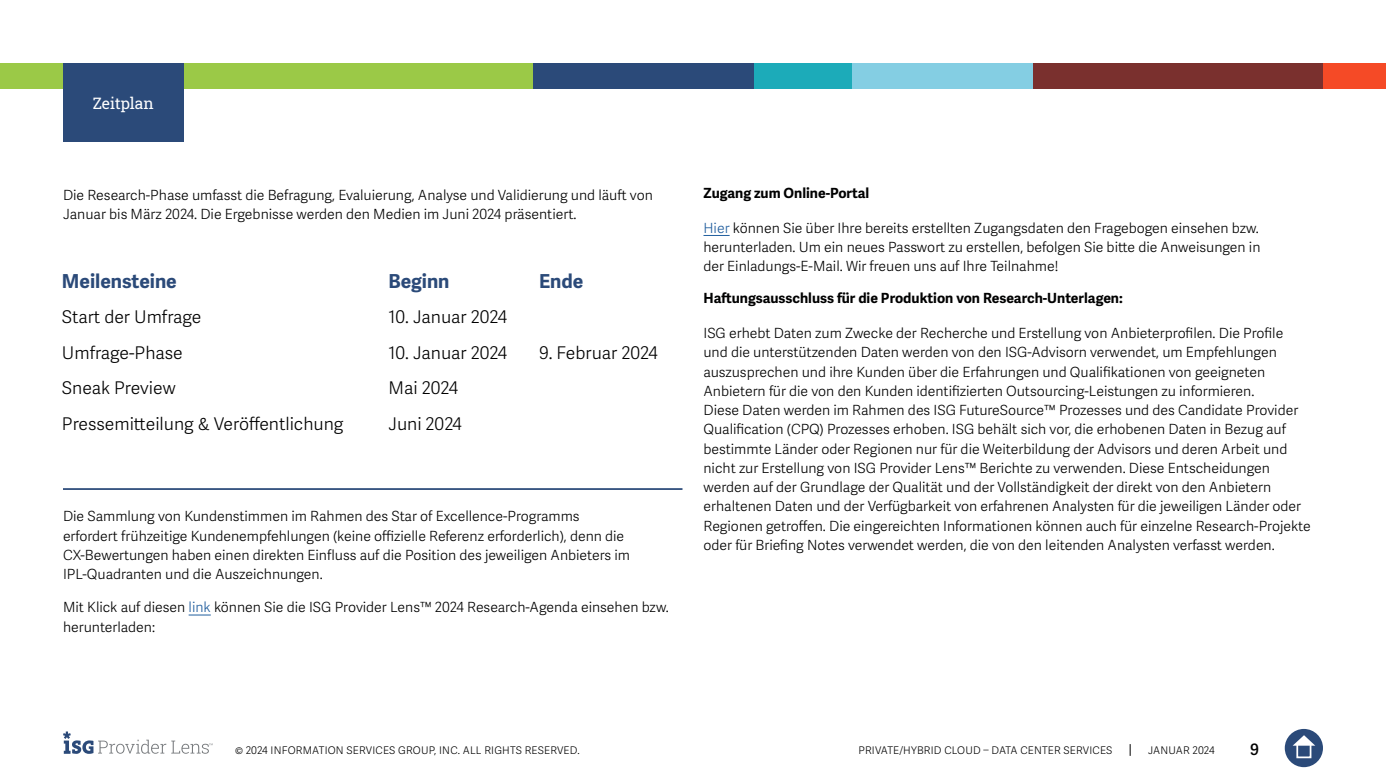
<style>
.page{position:relative;width:1386px;height:780px;background:#fff}
.page>*{position:absolute;margin:0;border:0;box-sizing:border-box;transform-origin:0 0}
.t1{font:700 19.25px "Adelle Sans";color:#2b4a79}
.t2{font:300 17.5px "Adelle Sans";color:#000}
.t3{font:15.75px "Roboto Slab ISG P Regular";color:#fff}
.t4{font:600 15.75px "Adelle Sans";color:#000}
.t5{font:300 14px/19.2px "Adelle Sans";color:#000}
.t6{font:700 14px "Adelle Sans";color:#000101}
.t7{font:300 10.5px "Adelle Sans";letter-spacing:.02em;color:#000}
.s1{color:#215e9e}
</style>
<div class="page">
<svg style="left:1130px;top:744px;width:1px;height:12px"></svg>
<svg style="left:63px;top:731px;width:150px;height:23px"></svg>
<div style="left:1285px;top:729px;width:38px;height:38px;background:#2b4a79;border-radius:50%"></div>
<svg style="left:1293px;top:735px;width:22px;height:10px"></svg>
<div style="left:1296px;top:743px;width:15px;height:15px;border:2px solid #fff"></div>
<div style="left:0;top:63px;width:533px;height:25px;background:#9bc947"></div>
<div style="left:533px;top:63px;width:223px;height:25px;background:#2b4a79"></div>
<div style="left:850px;top:63px;width:184px;height:25px;background:#84cee3"></div>
<div style="left:1323px;top:63px;width:63px;height:25px;background:#f54a26"></div>
<div style="left:1033px;top:63px;width:290px;height:25px;background:#7a302e"></div>
<div style="left:754px;top:63px;width:98px;height:25px;background:#1cabb9"></div>
<hr style="left:63px;top:488px;width:619px;height:2px;background:#2b4a79">
<svg style="left:189px;top:614px;width:22px;height:1px"></svg>
<svg style="left:704px;top:235px;width:26px;height:1px"></svg>
<div style="left:63px;top:63px;width:121px;height:79px;background:#2b4a79"></div>
<p class="t3" style="left:93px;top:92px;width:63px">Zeitplan</p>
<p class="t5" style="left:63px;top:185px;width:591px">Die Research-Phase umfasst die Befragung, Evaluierung, Analyse und Validierung und läuft von<br>Januar bis März 2024. Die Ergebnisse werden den Medien im Juni 2024 präsentiert.</p>
<h1 class="t1" style="left:62px;top:270px;width:116px">Meilensteine</h1>
<h1 class="t1" style="left:389px;top:270px;width:63px">Beginn</h1>
<h1 class="t1" style="left:539px;top:270px;width:46px">Ende</h1>
<p class="t2" style="left:62px;top:306px;width:141px">Start der Umfrage</p>
<p class="t2" style="left:388px;top:306px;width:120px">10. Januar 2024</p>
<p class="t2" style="left:62px;top:342px;width:122px">Umfrage-Phase</p>
<p class="t2" style="left:388px;top:342px;width:120px">10. Januar 2024</p>
<p class="t2" style="left:539px;top:342px;width:120px">9. Februar 2024</p>
<p class="t2" style="left:62px;top:378px;width:115px">Sneak Preview</p>
<p class="t2" style="left:388px;top:378px;width:71px">Mai 2024</p>
<p class="t2" style="left:62px;top:414px;width:283px">Pressemitteilung &amp; Veröffentlichung</p>
<p class="t2" style="left:388px;top:414px;width:75px">Juni 2024</p>
<p class="t5" style="left:63px;top:507px;width:569px">Die Sammlung von Kundenstimmen im Rahmen des Star of Excellence-Programms erfordert frühzeitige Kundenempfehlungen (keine offizielle Referenz erforderlich), denn die CX-Bewertungen haben einen direkten Einfluss auf die Position des jeweiligen Anbieters im IPL-Quadranten und die Auszeichnungen.</p>
<p class="t5" style="left:63px;top:598px;width:607px">Mit Klick auf diesen <span class="s1">link</span> können Sie die ISG Provider Lens™ 2024 Research-Agenda einsehen bzw. herunterladen:</p>
<p class="t6" style="left:704px;top:184px;width:167px">Zugang zum Online-Portal</p>
<p class="t5" style="left:704px;top:219px;width:559px;text-align:justify"><span class="s1">Hier</span> können Sie über Ihre bereits erstellten Zugangsdaten den Fragebogen einsehen bzw. herunterladen. Um ein neues Passwort zu erstellen, befolgen Sie bitte die Anweisungen in der Einladungs-E-Mail. Wir freuen uns auf Ihre Teilnahme!</p>
<p class="t6" style="left:704px;top:289px;width:421px">Haftungsausschluss für die Produktion von Research-Unterlagen:</p>
<p class="t5" style="left:704px;top:324px;width:609px">ISG erhebt Daten zum Zwecke der Recherche und Erstellung von Anbieterprofilen. Die Profile und die unterstützenden Daten werden von den ISG-Advisorn verwendet, um Empfehlungen auszusprechen und ihre Kunden über die Erfahrungen und Qualifikationen von geeigneten Anbietern für die von den Kunden identifizierten Outsourcing-Leistungen zu informieren.<br>Diese Daten werden im Rahmen des ISG FutureSource™ Prozesses und des Candidate Provider Qualification (CPQ) Prozesses erhoben. ISG behält sich vor, die erhobenen Daten in Bezug auf bestimmte Länder oder Regionen nur für die Weiterbildung der Advisors und deren Arbeit und nicht zur Erstellung von ISG Provider Lens™ Berichte zu verwenden. Diese Entscheidungen werden auf der Grundlage der Qualität und der Vollständigkeit der direkt von den Anbietern erhaltenen Daten und der Verfügbarkeit von erfahrenen Analysten für die jeweiligen Länder oder Regionen getroffen. Die eingereichten Informationen können auch für einzelne Research-Projekte oder für Briefing Notes verwendet werden, die von den leitenden Analysten verfasst werden.</p>
<p class="t7" style="left:235px;top:744px;width:346px">© 2024 INFORMATION SERVICES GROUP, INC. ALL RIGHTS RESERVED.</p>
<p class="t7" style="left:858px;top:744px;width:256px">PRIVATE/HYBRID CLOUD – DATA CENTER SERVICES</p>
<p class="t7" style="left:1148px;top:744px;width:68px">JANUAR 2024</p>
<p class="t4" style="left:1250px;top:740px;width:10px">9</p>
</div>
